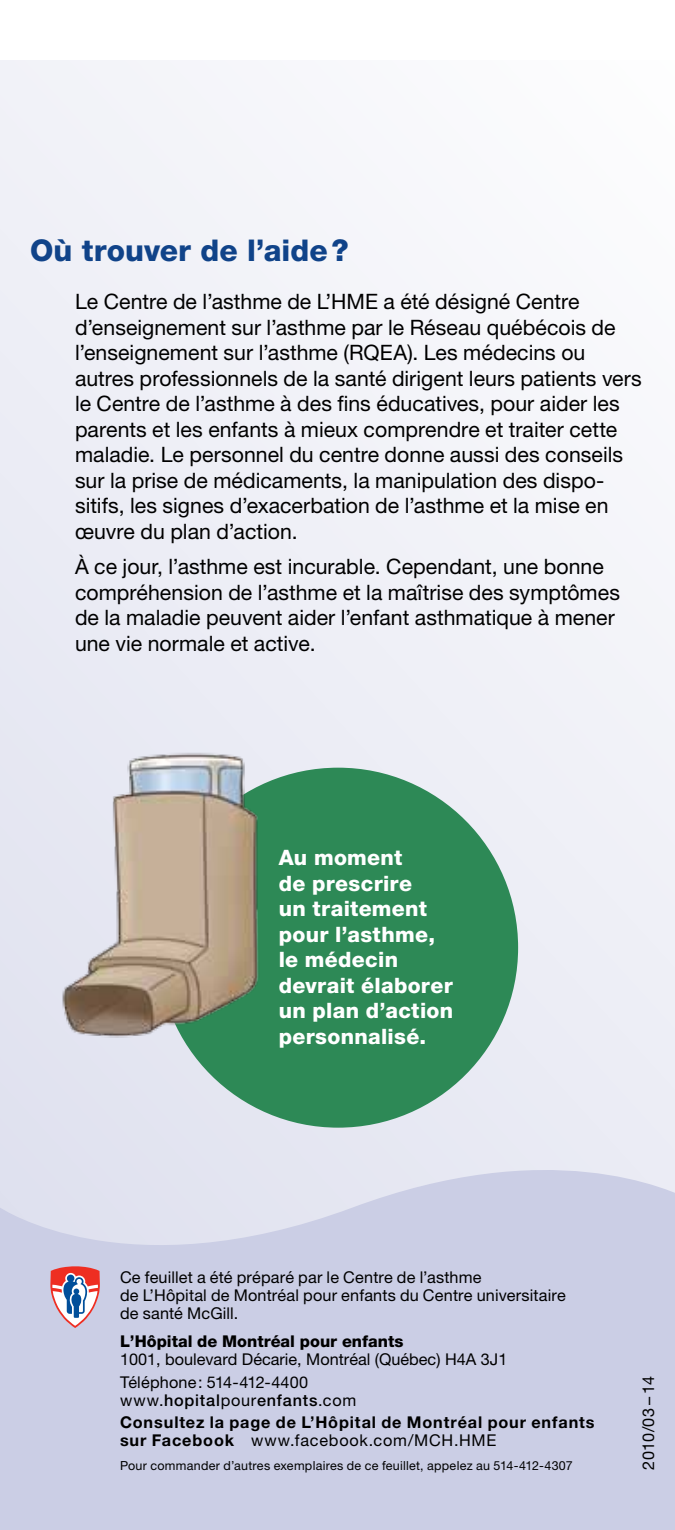
<style>
.page{position:relative;width:675px;height:1530px;background:#fff}
.page>*{position:absolute;margin:0;border:0;box-sizing:border-box;transform-origin:0 0}
.t1{font:800 30px "Helvetica Neue LT Std";color:#104389}
.t2{font:21.25px/25.5px "Helvetica Neue LT Std";color:#000}
.t3{font:800 21.25px/25.5px "Helvetica Neue LT Std";letter-spacing:.015em;color:#fff}
.t4{font:16.25px/18px "Helvetica Neue LT Std";letter-spacing:.01em;color:#000}
.t5{font:700 16.25px/23px "Helvetica Neue LT Std";letter-spacing:.055em;color:#000}
.t6{font:16.25px "Helvetica Neue LT Std";letter-spacing:.045em;color:#000}
.t7{font:800 16.25px "Helvetica Neue LT Std";color:#000}
.t8{font:12.5px "Helvetica Neue LT Std";letter-spacing:.02em;color:#000}
.s1{font-weight:400}
.s2{font-weight:500}
.s3{font-weight:700}
</style>
<div class="page">
<div style="left:0;top:60px;width:675px;height:1410px;background:#f0f1f7"></div>
<div style="left:158px;top:768px;width:360px;height:360px;background:#2d8956;border-radius:50%"></div>
<img style="left:30px;top:752px;width:260px;height:295px">
<svg style="left:0;top:1135px;width:675px;height:395px;fill:#cbcee5"></svg>
<svg style="left:50px;top:1266px;width:50px;height:62px"></svg>
<h1 class="t1" style="left:30px;top:233px;width:320px">Où trouver de l’aide?</h1>
<p class="t2" style="left:75px;top:289px;width:568px">Le Centre de l’asthme de L’HME a été désigné Centre d’enseignement sur l’asthme par le Réseau québécois de l’enseignement sur l’asthme (RQEA). Les médecins ou autres professionnels de la santé dirigent leurs patients vers le Centre de l’asthme à des fins éducatives, pour aider les parents et les enfants à mieux comprendre et traiter cette maladie. Le personnel du centre donne aussi des conseils sur la prise de médicaments, la manipulation des dispo&shy;sitifs, les signes d’exacerbation de l’asthme et la mise en œuvre du plan d’action.</p>
<p class="t2" style="left:75px;top:554px;width:546px">À ce jour, l’asthme est incurable. Cependant, une bonne compréhension de l’asthme et la maîtrise des symptômes de la maladie peuvent aider l’enfant asthmatique à mener une vie normale et active.</p>
<p class="t3" style="left:279px;top:845px;width:176px">Au moment<br>de prescrire<br>un traitement pour l’asthme, le médecin devrait élaborer un plan d’action personnalisé.</p>
<p class="t4" style="left:120px;top:1268px;width:447px">Ce feuillet a été préparé par le Centre de l’asthme<br>de L’Hôpital de Montréal pour enfants du Centre universitaire de santé McGill.</p>
<p class="t7" style="left:120px;top:1331px;width:285px">L’Hôpital de Montréal pour enfants</p>
<p class="t4" style="left:120px;top:1347px;width:389px;line-height:23px">1001, boulevard Décarie, Montréal (Québec) H4A 3J1<br>Téléphone : 514-412-4400</p>
<p class="t5" style="left:120px;top:1388px;width:476px"><span class="s1">www.</span><span class="s2">hopital</span><span class="s1">pour</span><span class="s2">enfants</span><span class="s1">.com<br></span>Consultez la page de L’Hôpital de Montréal pour enfants</p>
<p class="t6" style="left:120px;top:1431px;width:378px"><span class="s3">sur Facebook</span> www.facebook.com/MCH.HME</p>
<p class="t8" style="left:120px;top:1458px;width:454px">Pour commander d’autres exemplaires de ce feuillet, appelez au 514-412-4307</p>
<p class="t4" style="left:639px;top:1470px;width:95px;rotate:-90deg">2010/03 – 14</p>
</div>
